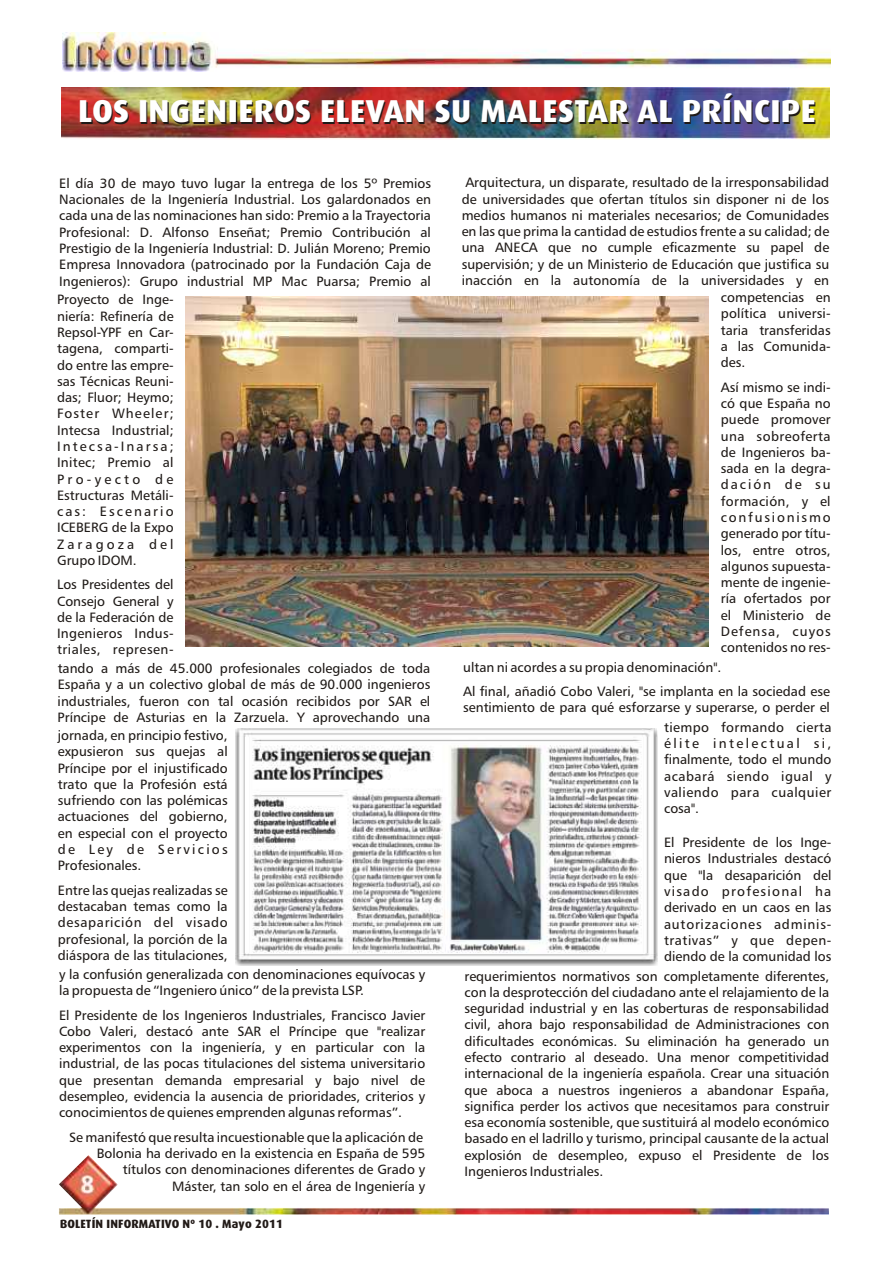
<style>
.page{position:relative;width:893px;height:1263px;background:#fff}
.page>*{position:absolute;margin:0;border:0;box-sizing:border-box;transform-origin:0 0}
.t1{font:800 31.65px "Dax";color:#fff;scale:1.04 1}
.t2{font:13.5px/16.4px "Humanist 777 BT Roman B";color:#1f1a17;text-align:justify}
.t3{font:800 12px "Dax";color:#211a17}
</style>
<div class="page">
<img style="left:235px;top:728px;width:423px;height:238px">
<img style="left:63px;top:33px;width:767px;height:39px">
<img style="left:59px;top:1155px;width:770px;height:59px">
<img style="left:61px;top:87px;width:768px;height:52px">
<img style="left:185px;top:297px;width:523px;height:349px">
<h1 class="t1" style="left:78px;top:97px;width:711px">LOS INGENIEROS ELEVAN SU MALESTAR AL PRÍNCIPE</h1>
<p class="t2" style="left:59px;top:176px;width:373px">El día 30 de mayo tuvo lugar la entrega de los 5º Premios Nacionales de la Ingeniería Industrial. Los galardonados en cada una de las nominaciones han sido: Premio a la Trayectoria Profesional: D. Alfonso Enseñat; Premio Contribución al Prestigio de la Ingeniería Industrial: D. Julián Moreno; Premio Empresa Innovadora (patrocinado por la Fundación Caja de Ingenieros): Grupo industrial MP Mac Puarsa; Premio al</p>
<p class="t2" style="left:57px;top:293px;width:118px">Proyecto de Inge&shy;niería: Refinería de Repsol-YPF en Car&shy;tagena, comparti&shy;do entre las empre&shy;sas Técnicas Reuni&shy;das; Fluor; Heymo; Foster Wheeler; Intecsa Industrial; Intecsa-Inarsa; Initec; Premio al Pro-yecto de Estructuras Metáli&shy;cas: Escenario ICEBERG de la Expo Zaragoza del Grupo IDOM.</p>
<p class="t2" style="left:57px;top:578px;width:118px">Los Presidentes del Consejo General y de la Federación de Ingenieros Indus&shy;triales, represen-</p>
<p class="t2" style="left:58px;top:661px;width:374px">tando a más de 45.000 profesionales colegiados de toda España y a un colectivo global de más de 90.000 ingenieros industriales, fueron con tal ocasión recibidos por SAR el Príncipe de Asturias en la Zarzuela. Y aprovechando una</p>
<p class="t2" style="left:58px;top:728px;width:171px">jornada, en principio festivo, expusieron sus quejas al Príncipe por el injustificado trato que la Profesión está sufriendo con las polémicas actuaciones del gobierno, en especial con el proyecto de Ley de Servicios Profesionales.</p>
<p class="t2" style="left:58px;top:883px;width:171px">Entre las quejas realizadas se destacaban temas como la desaparición del visado profesional, la porción de la diáspora de las titulaciones,</p>
<p class="t2" style="left:59px;top:967px;width:368px">y la confusión generalizada con denominaciones equívocas y la propuesta de “Ingeniero único” de la prevista LSP.</p>
<p class="t2" style="left:59px;top:1008px;width:368px">El Presidente de los Ingenieros Industriales, Francisco Javier Cobo Valeri, destacó ante SAR el Príncipe que "realizar experimentos con la ingeniería, y en particular con la industrial, de las pocas titulaciones del sistema universitario que presentan demanda empresarial y bajo nivel de desempleo, evidencia la ausencia de prioridades, criterios y conocimientos de quienes emprenden algunas reformas”.</p>
<p class="t2" style="left:69px;top:1130px;width:358px;text-align:right">Se manifestó que resulta incuestionable que la aplicación de Bolonia ha derivado en la existencia en España de 595 títulos con denominaciones diferentes de Grado y<br>Máster, tan solo en el área de Ingeniería y</p>
<p class="t3" style="left:60px;top:1219px;width:224px">BOLETÍN INFORMATIVO Nº 10 . Mayo 2011</p>
<p class="t2" style="left:465px;top:176px;width:365px">Arquitectura, un disparate, resultado de la irresponsabilidad</p>
<p class="t2" style="left:462px;top:192px;width:369px">de universidades que ofertan títulos sin disponer ni de los</p>
<p class="t2" style="left:462px;top:208px;width:369px">medios humanos ni materiales necesarios; de Comunidades</p>
<p class="t2" style="left:462px;top:224px;width:369px">en las que prima la cantidad de estudios frente a su calidad; de</p>
<p class="t2" style="left:462px;top:241px;width:369px">una ANECA que no cumple eficazmente su papel de</p>
<p class="t2" style="left:462px;top:257px;width:369px">supervisión; y de un Ministerio de Educación que justifica su</p>
<p class="t2" style="left:462px;top:273px;width:369px">inacción en la autonomía de la universidades y en</p>
<p class="t2" style="left:721px;top:290px;width:111px">competencias en</p>
<p class="t2" style="left:721px;top:307px;width:111px">política universi-</p>
<p class="t2" style="left:721px;top:323px;width:111px">taria transferidas</p>
<p class="t2" style="left:721px;top:339px;width:111px">a las Comunida-</p>
<p class="t2" style="left:721px;top:356px;width:26px">des.</p>
<p class="t2" style="left:721px;top:380px;width:111px">Así mismo se indi&shy;có que España no puede promover una sobreoferta de Ingenieros ba&shy;sada en la degra&shy;dación de su formación, y el confusionismo generado por títu&shy;los, entre otros, algunos supuesta&shy;mente de ingenie&shy;ría ofertados por el Ministerio de Defensa, cuyos contenidos no res-</p>
<p class="t2" style="left:463px;top:656px;width:368px;line-height:24.5px">ultan ni acordes a su propia denominación".<br>Al final, añadió Cobo Valeri, "se implanta en la sociedad ese</p>
<p class="t2" style="left:463px;top:699px;width:370px;line-height:19.5px;text-align:right">sentimiento de para qué esforzarse y superarse, o perder el tiempo formando cierta</p>
<p class="t2" style="left:664px;top:736px;width:169px">élite intelectual si, finalmente, todo el mundo acabará siendo igual y valiendo para cualquier cosa".</p>
<p class="t2" style="left:664px;top:835px;width:169px">El Presidente de los Inge&shy;nieros Industriales destacó que "la desaparición del visado profesional ha derivado en un caos en las autorizaciones adminis&shy;trativas” y que depen&shy;diendo de la comunidad los</p>
<p class="t2" style="left:464px;top:969px;width:366px">requerimientos normativos son completamente diferentes, con la desprotección del ciudadano ante el relajamiento de la seguridad industrial y en las coberturas de responsabilidad civil, ahora bajo responsabilidad de Administraciones con dificultades económicas. Su eliminación ha generado un efecto contrario al deseado. Una menor competitividad internacional de la ingeniería española. Crear una situación que aboca a nuestros ingenieros a abandonar España, significa perder los activos que necesitamos para construir esa economía sostenible, que sustituirá al modelo económico basado en el ladrillo y turismo, principal causante de la actual explosión de desempleo, expuso el Presidente de los Ingenieros Industriales.</p>
</div>
